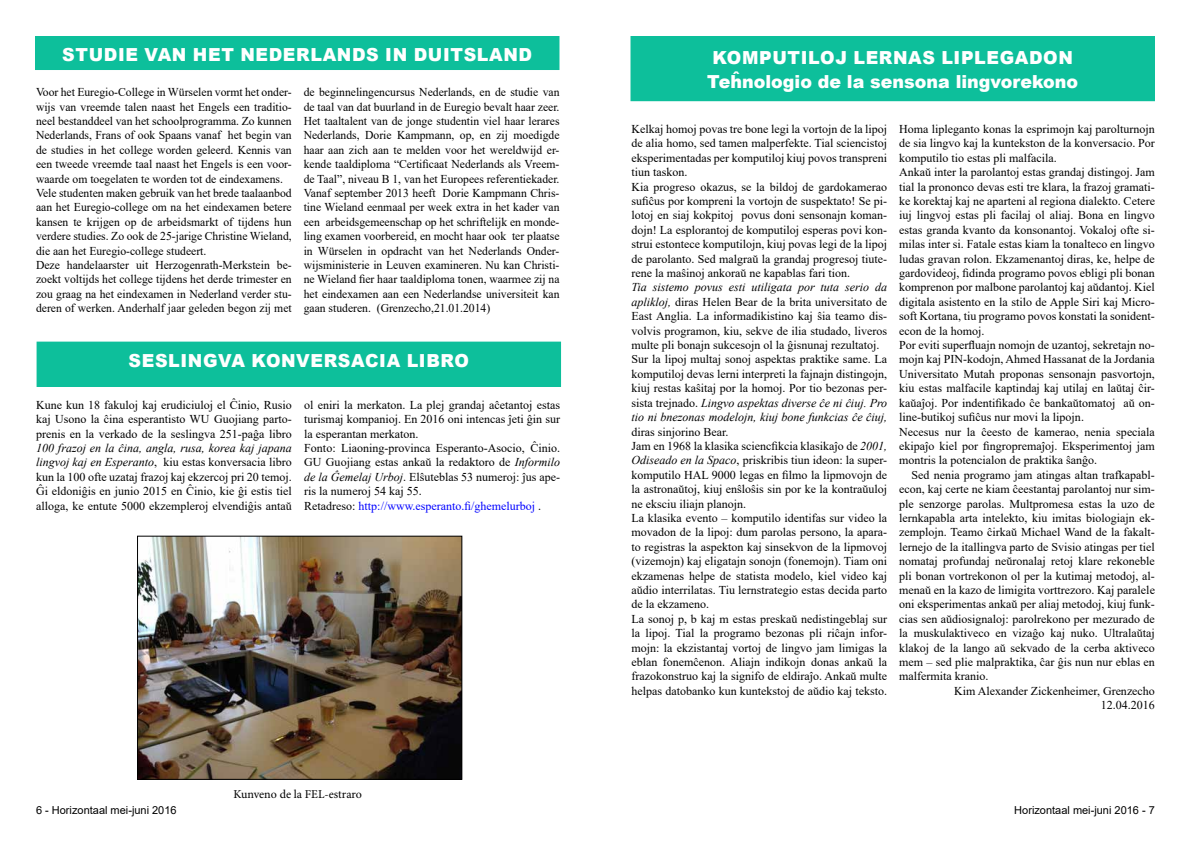
<style>
.page{position:relative;width:1191px;height:842px;background:#fff}
.page>*{position:absolute;margin:0;border:0;box-sizing:border-box;transform-origin:0 0}
.t1{font:900 18px/24px "Arial";color:#fff}
.t2{font:900 18px "Arial";letter-spacing:.035em;color:#fff}
.t3{font:12px/14.4px "Times New Roman";color:#000}
.t4{font:12px "Minion Pro";color:#000}
.t5{font:11px "Arial";color:#000}
.s1{font-style:italic}
.s2{color:#00f}
</style>
<div class="page">
<div style="left:631px;top:36px;width:523px;height:65px;background:#0dbf9b"></div>
<div style="left:36px;top:36px;width:523px;height:34px;background:#0dbf9b"></div>
<div style="left:37px;top:342px;width:523px;height:44px;background:#0dbf9b"></div>
<div style="left:37px;top:342px;width:524px;height:45px;border:1px solid #0dbf9b"></div>
<img style="left:139px;top:538px;width:321px;height:240px">
<div style="left:137px;top:536px;width:325px;height:244px;border:1px solid #000"></div>
<h1 class="t2" style="left:62px;top:42px;width:471px">STUDIE VAN HET NEDERLANDS IN DUITSLAND</h1>
<p class="t3" style="left:36px;top:85px;width:257px">Voor het Euregio-College in Würselen vormt het onder&shy;wijs van vreemde talen naast het Engels een traditio&shy;neel bestanddeel van het schoolprogramma. Zo kunnen Nederlands, Frans of ook Spaans vanaf het begin van de studies in het college worden geleerd. Kennis van een tweede vreemde taal naast het Engels is een voor&shy;waarde om toegelaten te worden tot de eindexamens.<br>Vele studenten maken gebruik van het brede taalaanbod aan het Euregio-college om na het eindexamen betere kansen te krijgen op de arbeidsmarkt of tijdens hun verdere studies. Zo ook de 25-jarige Christine Wieland, die aan het Euregio-college studeert.<br>Deze handelaarster uit Herzogenrath-Merkstein be&shy;zoekt voltijds het college tijdens het derde trimester en zou graag na het eindexamen in Nederland verder stu&shy;deren of werken. Anderhalf jaar geleden begon zij met</p>
<p class="t3" style="left:304px;top:85px;width:257px;text-align:justify">de beginnelingencursus Nederlands, en de studie van de taal van dat buurland in de Euregio bevalt haar zeer.<br>Het taaltalent van de jonge studentin viel haar lerares Nederlands, Dorie Kampmann, op, en zij moedigde haar aan zich aan te melden voor het wereldwijd er&shy;kende taaldiploma “Certificaat Nederlands als Vreem&shy;de Taal”, niveau B 1, van het Europees referentiekader.<br>Vanaf september 2013 heeft Dorie Kampmann Chris&shy;tine Wieland eenmaal per week extra in het kader van een arbeidsgemeenschap op het schriftelijk en monde&shy;ling examen voorbereid, en mocht haar ook ter plaatse in Würselen in opdracht van het Nederlands Onder&shy;wijsministerie in Leuven examineren. Nu kan Christi&shy;ne Wieland fier haar taaldiploma tonen, waarmee zij na het eindexamen aan een Nederlandse universiteit kan gaan studeren. (Grenzecho,21.01.2014)</p>
<h1 class="t2" style="left:129px;top:347px;width:342px">SESLINGVA KONVERSACIA LIBRO</h1>
<p class="t3" style="left:36px;top:397px;width:257px;text-align:justify">Kune kun 18 fakuloj kaj erudiciuloj el Ĉinio, Rusio kaj Usono la ĉina esperantisto WU Guojiang parto&shy;prenis en la verkado de la seslingva 251-paĝa libro</p>
<p class="t3" style="left:36px;top:440px;width:257px;text-align:justify"><span class="s1">100 frazoj en la ĉina, angla, rusa, korea kaj japana lingvoj kaj en Esperanto</span>, kiu estas konversacia libro kun la 100 ofte uzataj frazoj kaj ekzercoj pri 20 temoj.<br>Ĝi eldoniĝis en junio 2015 en Ĉinio, kie ĝi estis tiel alloga, ke entute 5000 ekzempleroj elvendiĝis antaŭ</p>
<p class="t3" style="left:304px;top:397px;width:257px">ol eniri la merkaton. La plej grandaj aĉetantoj estas turismaj kompanioj. En 2016 oni intencas ĵeti ĝin sur la esperantan merkaton.<br>Fonto: Liaoning-provinca Esperanto-Asocio, Ĉinio.<br>GU Guojiang estas ankaŭ la redaktoro de <span class="s1">Informilo de la Ĝemelaj Urboj</span>. Elŝuteblas 53 numeroj: ĵus ape&shy;ris la numeroj 54 kaj 55.<br>Retadreso: <span class="s2">http://www.esperanto.fi/ghemelurboj</span> .</p>
<p class="t4" style="left:233px;top:786px;width:130px">Kunveno de la FEL-estraro</p>
<h1 class="t1" style="left:707px;top:45px;width:372px">KOMPUTILOJ LERNAS LIPLEGADON<br>Teĥnologio de la sensona lingvorekono</h1>
<p class="t3" style="left:631px;top:121px;width:257px">Kelkaj homoj povas tre bone legi la vortojn de la lipoj de alia homo, sed tamen malperfekte. Tial sciencistoj eksperimentadas per komputiloj kiuj povos transpreni tiun taskon.<br>Kia progreso okazus, se la bildoj de gardokamerao sufiĉus por kompreni la vortojn de suspektato! Se pi&shy;lotoj en siaj kokpitoj povus doni sensonajn koman&shy;dojn! La esplorantoj de komputiloj esperas povi kon&shy;strui estontece komputilojn, kiuj povas legi de la lipoj de parolanto. Sed malgraŭ la grandaj progresoj tiute&shy;rene la maŝinoj ankoraŭ ne kapablas fari tion.</p>
<p class="t3" style="left:631px;top:280px;width:257px"><span class="s1">Tia sistemo povus esti utiligata por tuta serio da aplikloj,</span> diras Helen Bear de la brita universitato de East Anglia. La informadikistino kaj ŝia teamo dis&shy;volvis programon, kiu, sekve de ilia studado, liveros multe pli bonajn sukcesojn ol la ĝisnunaj rezultatoj.<br>Sur la lipoj multaj sonoj aspektas praktike same. La komputiloj devas lerni interpreti la fajnajn distingojn, kiuj restas kaŝitaj por la homoj. Por tio bezonas per&shy;sista trejnado. <span class="s1">Lingvo aspektas diverse ĉe ni ĉiuj. Pro tio ni bnezonas modelojn, kiuj bone funkcias ĉe ĉiuj,</span></p>
<p class="t3" style="left:631px;top:424px;width:257px">diras sinjorino Bear.<br>Jam en 1968 la klasika sciencfikcia klasikaĵo de <span class="s1">2001, Odiseado en la Spaco</span>, priskribis tiun ideon: la super&shy;komputilo HAL 9000 legas en filmo la lipmovojn de la astronaŭtoj, kiuj enŝloŝis sin por ke la kontraŭuloj ne eksciu iliajn planojn.<br>La klasika evento – komputilo identifas sur video la movadon de la lipoj: dum parolas persono, la apara&shy;to registras la aspekton kaj sinsekvon de la lipmovoj (vizemojn) kaj eligatajn sonojn (fonemojn). Tiam oni ekzamenas helpe de statista modelo, kiel video kaj aŭdio interrilatas. Tiu lernstrategio estas decida parto de la ekzameno.<br>La sonoj p, b kaj m estas preskaŭ nedistingeblaj sur la lipoj. Tial la programo bezonas pli riĉajn infor&shy;mojn: la ekzistantaj vortoj de lingvo jam limigas la eblan fonemĉenon. Aliajn indikojn donas ankaŭ la frazokonstruo kaj la signifo de eldiraĵo. Ankaŭ multe helpas datobanko kun kuntekstoj de aŭdio kaj teksto.</p>
<p class="t3" style="left:899px;top:121px;width:257px">Homa lipleganto konas la esprimojn kaj parolturnojn de sia lingvo kaj la kuntekston de la konversacio. Por komputilo tio estas pli malfacila.<br>Ankaŭ inter la parolantoj estas grandaj distingoj. Jam tial la prononco devas esti tre klara, la frazoj gramati&shy;ke korektaj kaj ne aparteni al regiona dialekto. Cetere iuj lingvoj estas pli facilaj ol aliaj. Bona en lingvo estas granda kvanto da konsonantoj. Vokaloj ofte si&shy;milas inter si. Fatale estas kiam la tonalteco en lingvo ludas gravan rolon. Ekzamenantoj diras, ke, helpe de gardovideoj, fidinda programo povos ebligi pli bonan komprenon por malbone parolantoj kaj aŭdantoj. Kiel digitala asistento en la stilo de Apple Siri kaj Micro&shy;soft Kortana, tiu programo povos konstati la sonident&shy;econ de la homoj.<br>Por eviti superfluajn nomojn de uzantoj, sekretajn no&shy;mojn kaj PIN-kodojn, Ahmed Hassanat de la Jordania Universitato Mutah proponas sensonajn pasvortojn, kiu estas malfacile kaptindaj kaj utilaj en laŭtaj ĉir&shy;kaŭaĵoj. Por indentifikado ĉe bankaŭtomatoj aŭ on&shy;line-butikoj sufiĉus nur movi la lipojn.<br>Necesus nur la ĉeesto de kamerao, nenia speciala ekipaĵo kiel por fingropremaĵoj. Eksperimentoj jam montris la potencialon de praktika ŝanĝo.</p>
<p class="t3" style="left:911px;top:467px;width:244px">Sed nenia programo jam atingas altan trafkapabl-</p>
<p class="t3" style="left:899px;top:481px;width:257px">econ, kaj certe ne kiam ĉeestantaj parolantoj nur sim-</p>
<p class="t3" style="left:899px;top:496px;width:257px">ple senzorge parolas. Multpromesa estas la uzo de</p>
<p class="t3" style="left:899px;top:510px;width:257px">lernkapabla arta intelekto, kiu imitas biologiajn ek-</p>
<p class="t3" style="left:899px;top:525px;width:257px">zemplojn. Teamo ĉirkaŭ Michael Wand de la fakalt-</p>
<p class="t3" style="left:899px;top:539px;width:257px">lernejo de la itallingva parto de Svisio atingas per tiel</p>
<p class="t3" style="left:899px;top:553px;width:257px">nomataj profundaj neŭronalaj retoj klare rekoneble</p>
<p class="t3" style="left:899px;top:568px;width:257px">pli bonan vortrekonon ol per la kutimaj metodoj, al-</p>
<p class="t3" style="left:899px;top:582px;width:257px">menaŭ en la kazo de limigita vorttrezoro. Kaj paralele</p>
<p class="t3" style="left:899px;top:597px;width:257px">oni eksperimentas ankaŭ per aliaj metodoj, kiuj funk-</p>
<p class="t3" style="left:899px;top:611px;width:257px">cias sen aŭdiosignaloj: parolrekono per mezurado de</p>
<p class="t3" style="left:899px;top:625px;width:257px">la muskulaktiveco en vizaĝo kaj nuko. Ultralaŭtaj</p>
<p class="t3" style="left:899px;top:640px;width:257px">klakoj de la lango aŭ sekvado de la cerba aktiveco</p>
<p class="t3" style="left:899px;top:654px;width:257px">mem – sed plie malpraktika, ĉar ĝis nun nur eblas en</p>
<p class="t3" style="left:899px;top:669px;width:91px">malfermita kranio.</p>
<p class="t3" style="left:954px;top:683px;width:202px">Kim Alexander Zickenheimer, Grenzecho</p>
<p class="t3" style="left:1101px;top:697px;width:55px">12.04.2016</p>
<p class="t5" style="left:36px;top:802px;width:142px">6 - Horizontaal mei-juni 2016</p>
<p class="t5" style="left:1014px;top:802px;width:142px">Horizontaal mei-juni 2016 - 7</p>
</div>
